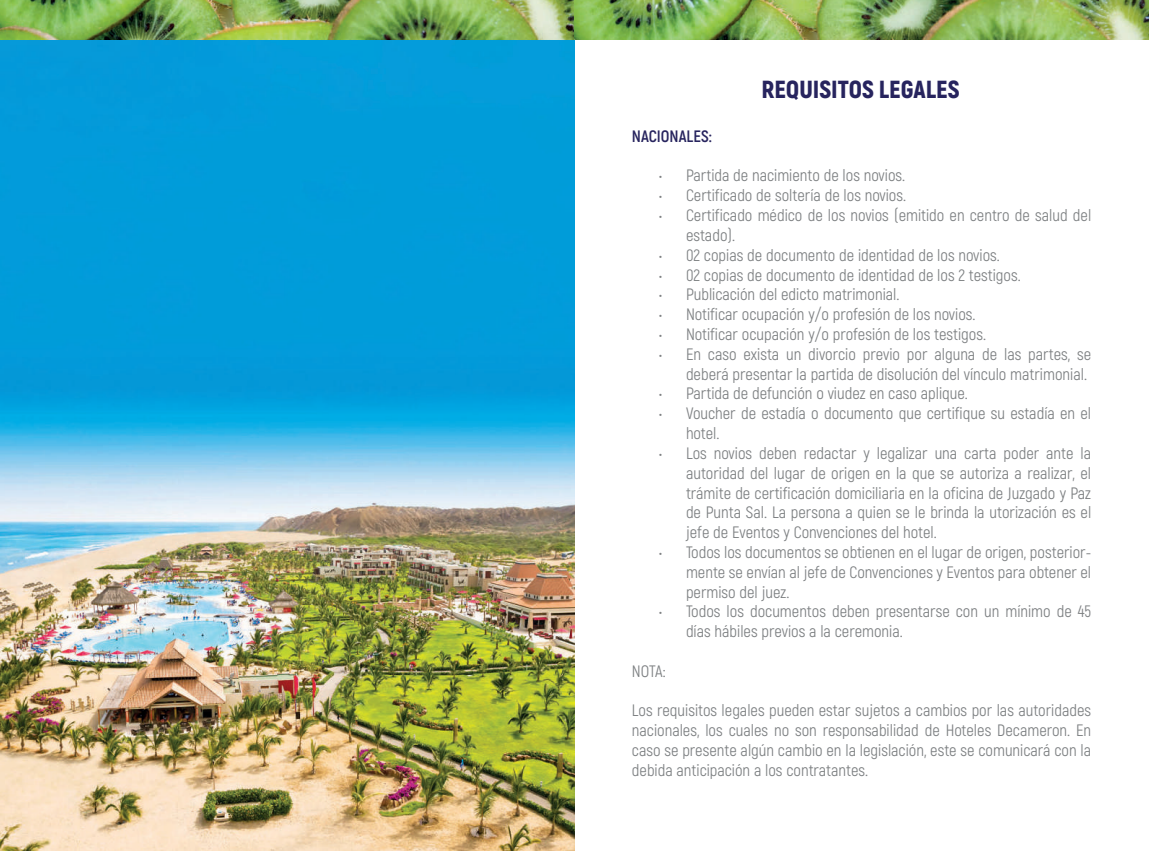
<style>
.page{position:relative;width:1149px;height:851px;background:#fff}
.page>*{position:absolute;margin:0;border:0;box-sizing:border-box;transform-origin:0 0}
.t1{font:900 24.75px "Akrobat";color:#27245e}
.t2{font:16.5px/19.8px "Akrobat";color:#7c7f81}
.t3{font:700 16.5px "Akrobat";color:#27245e}
</style>
<div class="page">
<img style="left:0;top:40px;width:574px;height:810px">
<img style="left:0;top:0;width:1148px;height:40px">
<h1 class="t1" style="left:761px;top:74px;width:199px">REQUISITOS LEGALES</h1>
<p class="t3" style="left:631px;top:126px;width:81px">NACIONALES:</p>
<p class="t2" style="left:658px;top:166px;width:247px">• Partida de nacimiento de los novios.</p>
<p class="t2" style="left:658px;top:186px;width:248px">• Certificado de soltería de los novios.</p>
<p class="t2" style="left:685px;top:205px;width:406px;text-indent:-27px">• Certificado médico de los novios (emitido en centro de salud del estado).</p>
<p class="t2" style="left:658px;top:245px;width:342px">• 02 copias de documento de identidad de los novios.</p>
<p class="t2" style="left:658px;top:265px;width:363px">• 02 copias de documento de identidad de los 2 testigos.</p>
<p class="t2" style="left:658px;top:285px;width:242px">• Publicación del edicto matrimonial.</p>
<p class="t2" style="left:658px;top:304px;width:318px">• Notificar ocupación y/o profesión de los novios.</p>
<p class="t2" style="left:658px;top:324px;width:328px">• Notificar ocupación y/o profesión de los testigos.</p>
<p class="t2" style="left:658px;top:344px;width:433px;text-align:right">• En caso exista un divorcio previo por alguna de las partes, se deberá presentar la partida de disolución del vínculo matrimonial.</p>
<p class="t2" style="left:658px;top:384px;width:310px">• Partida de defunción o viudez en caso aplique.</p>
<p class="t2" style="left:685px;top:403px;width:406px;text-indent:-27px">• Voucher de estadía o documento que certifique su estadía en el hotel.</p>
<p class="t2" style="left:685px;top:443px;width:406px;text-align:justify;text-indent:-27px">• Los novios deben redactar y legalizar una carta poder ante la autoridad del lugar de origen en la que se autoriza a realizar, el trámite de certificación domiciliaria en la oficina de Juzgado y Paz de Punta Sal. La persona a quien se le brinda la utorización es el jefe de Eventos y Convenciones del hotel.</p>
<p class="t2" style="left:685px;top:542px;width:406px;text-align:justify;text-indent:-27px">• Todos los documentos se obtienen en el lugar de origen, posterior&shy;mente se envían al jefe de Convenciones y Eventos para obtener el permiso del juez.</p>
<p class="t2" style="left:685px;top:601px;width:406px;text-indent:-27px">• Todos los documentos deben presentarse con un mínimo de 45 días hábiles previos a la ceremonia.</p>
<p class="t2" style="left:631px;top:661px;width:35px">NOTA:</p>
<p class="t2" style="left:631px;top:700px;width:460px;text-align:justify">Los requisitos legales pueden estar sujetos a cambios por las autoridades nacionales, los cuales no son responsabilidad de Hoteles Decameron. En caso se presente algún cambio en la legislación, este se comunicará con la debida anticipación a los contratantes.</p>
</div>
